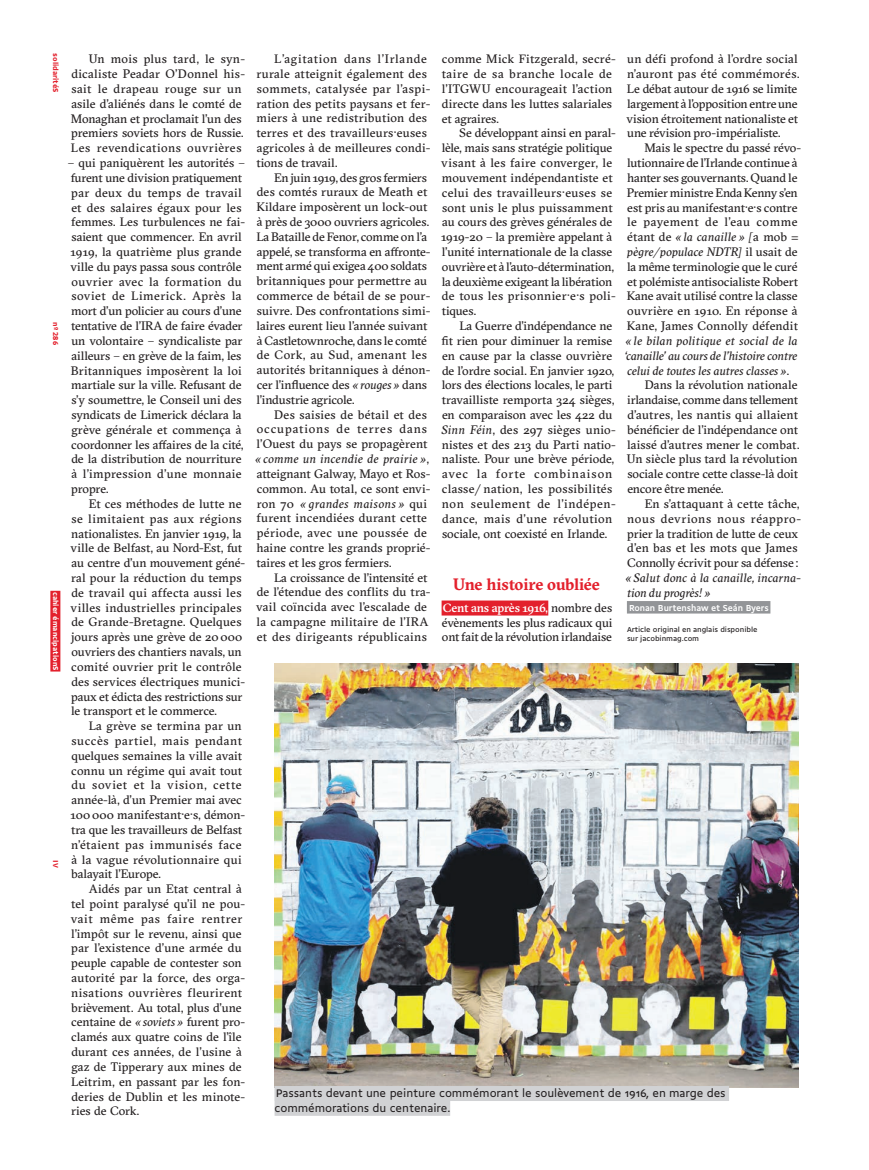
<style>
.page{position:relative;width:869px;height:1170px;background:#fff}
.page>*{position:absolute;margin:0;border:0;box-sizing:border-box;transform-origin:0 0}
.t1{font:700 16.25px "GT Sectra";letter-spacing:-.01em;color:#e3202c}
.t2{font:12.25px/14.8px "GT Sectra";letter-spacing:.005em;color:#231f20}
.t3{font:italic 12.25px/14.8px "GT Sectra";color:#231f20}
.t4{font:12.25px "GT Sectra";letter-spacing:.03em;color:#231f20}
.t5{font:12.25px "GT Sectra";letter-spacing:.045em;color:#231f20}
.t6{font:12.25px "GT Sectra";letter-spacing:.025em;color:#231f20}
.t7{font:12.25px "GT Sectra";letter-spacing:-.015em;color:#231f20}
.t8{font:11.88px/14.8px "Gemeli";letter-spacing:-.01em;color:#231f20}
.t9{font:700 9.38px "Gemeli";letter-spacing:-.01em;color:#fff}
.t10{font:7.5px/9.4px "Gemeli Micro";letter-spacing:-.01em;color:#231f20}
.t11{font:700 7.5px "Gemeli Micro";color:#fff}
.t12{font:700 7.5px "Gemeli Micro";color:#e3202c}
.s1{font-style:italic}
.s2{font-weight:500;color:#fff}
.s3{font-style:normal}
</style>
<div class="page">
<div style="left:50px;top:590px;width:10px;height:81px;background:#e3202c"></div>
<div style="left:441px;top:600px;width:107px;height:15px;background:#e3202c"></div>
<div style="left:626px;top:601px;width:144px;height:12px;background:#939598"></div>
<img style="left:274px;top:663px;width:523px;height:423px">
<div style="left:274px;top:1085px;width:454px;height:15px;background:#d1d2d4"></div>
<div style="left:274px;top:1100px;width:176px;height:15px;background:#d1d2d4"></div>
<p class="t12" style="left:61px;top:53px;width:41px;rotate:90deg">solidaritéS</p>
<p class="t12" style="left:61px;top:322px;width:24px;rotate:90deg">nº 286</p>
<p class="t11" style="left:61px;top:592px;width:80px;rotate:90deg">cahier émancipationS</p>
<p class="t12" style="left:61px;top:860px;width:9px;rotate:90deg">IV</p>
<p class="t2" style="left:71px;top:52px;width:176px;text-indent:18px">Un mois plus tard, le syn&shy;dicaliste Peadar O’Donnel his&shy;sait le drapeau rouge sur un asile d’aliénés dans le comté de<br>Monaghan et proclamait l’un des premiers soviets hors de Russie.<br>Les revendications ouvrières</p>
<p class="t2" style="left:68px;top:155px;width:179px">– qui paniquèrent les autorités – furent une division pratiquement par deux du temps de travail et des salaires égaux pour les femmes. Les turbulences ne fai&shy;saient que commencer. En avril<br>1919, la quatrième plus grande ville du pays passa sous contrôle ouvrier avec la formation du soviet de Limerick. Après la mort d’un policier au cours d’une tentative de l’IRA de faire évader un volontaire – syndicaliste par ailleurs – en grève de la faim, les<br>Britanniques imposèrent la loi martiale sur la ville. Refusant de s’y soumettre, le Conseil uni des syndicats de Limerick déclara la grève générale et commença à coordonner les affaires de la cité, de la distribution de nourriture à l’impression d’une monnaie propre.</p>
<p class="t2" style="left:71px;top:496px;width:176px;text-indent:18px">Et ces méthodes de lutte ne se limitaient pas aux régions nationalistes. En janvier 1919, la ville de Belfast, au Nord-Est, fut au centre d’un mouvement géné&shy;ral pour la réduction du temps de travail qui affecta aussi les villes industrielles principales de Grande-Bretagne. Quelques jours après une grève de 20 000 ouvriers des chantiers navals, un comité ouvrier prit le contrôle des services électriques munici&shy;paux et édicta des restrictions sur le transport et le commerce.</p>
<p class="t2" style="left:71px;top:718px;width:176px;text-indent:18px">La grève se termina par un succès partiel, mais pendant quelques semaines la ville avait connu un régime qui avait tout du soviet et la vision, cette année-là, d’un Premier mai avec<br>100000 manifestant·e·s, démon&shy;tra que les travailleurs de Belfast n’étaient pas immunisés face à la vague révolutionnaire qui balayait l’Europe.</p>
<p class="t2" style="left:71px;top:881px;width:176px;text-indent:18px">Aidés par un Etat central à tel point paralysé qu’il ne pou&shy;vait même pas faire rentrer l’impôt sur le revenu, ainsi que par l’existence d’une armée du peuple capable de contester son autorité par la force, des orga&shy;nisations ouvrières fleurirent brièvement. Au total, plus d’une centaine de <span class="s1">« soviets »</span> furent pro&shy;clamés aux quatre coins de l’île durant ces années, de l’usine à gaz de Tipperary aux mines de<br>Leitrim, en passant par les fon&shy;deries de Dublin et les minote&shy;ries de Cork.</p>
<p class="t2" style="left:256px;top:51px;width:175px;text-indent:18px">L’agitation dans l’Irlande rurale atteignit également des sommets, catalysée par l’aspi&shy;ration des petits paysans et fer&shy;miers à une redistribution des terres et des travailleurs·euses agricoles à de meilleures condi&shy;tions de travail.</p>
<p class="t2" style="left:256px;top:170px;width:176px;text-indent:18px">En juin 1919, des gros fermiers des comtés ruraux de Meath et<br>Kildare imposèrent un lock-out à près de 3000 ouvriers agricoles.<br>La Bataille de Fenor, comme on l’a appelé, se transforma en affronte&shy;ment armé qui exigea 400 soldats britanniques pour permettre au commerce de bétail de se pour&shy;suivre. Des confrontations simi&shy;laires eurent lieu l’année suivant à Castletownroche, dans le comté de Cork, au Sud, amenant les autorités britanniques à dénon&shy;cer l’influence des <span class="s1">« rouges »</span> dans l’industrie agricole.</p>
<p class="t2" style="left:255px;top:407px;width:177px;text-indent:19px">Des saisies de bétail et des occupations de terres dans l’Ouest du pays se propagèrent <span class="s1">« comme un incendie de prairie »</span>, atteignant Galway, Mayo et Ros&shy;common. Au total, ce sont envi&shy;ron 70 <span class="s1">« grandes maisons »</span> qui furent incendiées durant cette période, avec une poussée de haine contre les grands proprié&shy;taires et les gros fermiers.</p>
<p class="t2" style="left:256px;top:570px;width:176px;text-indent:18px">La croissance de l’intensité et de l’étendue des conflits du tra&shy;vail coïncida avec l’escalade de la campagne militaire de l’IRA et des dirigeants républicains</p>
<p class="t2" style="left:441px;top:52px;width:175px">comme Mick Fitzgerald, secré&shy;taire de sa branche locale de l’ITGWU encourageait l’action directe dans les luttes salariales et agraires.</p>
<p class="t2" style="left:441px;top:126px;width:176px;text-indent:18px">Se développant ainsi en paral&shy;lèle, mais sans stratégie politique visant à les faire converger, le mouvement indépendantiste et celui des travailleurs·euses se sont unis le plus puissamment au cours des grèves générales de<br>1919-20 – la première appelant à l’unité internationale de la classe ouvrière et à l’auto-détermination, la deuxième exigeant la libération de tous les prisonnier·e·s poli&shy;tiques.</p>
<p class="t2" style="left:441px;top:318px;width:176px;text-indent:18px">La Guerre d’indépendance ne fit rien pour diminuer la remise en cause par la classe ouvrière de l’ordre social. En janvier 1920, lors des élections locales, le parti travailliste remporta 324 sièges, en comparaison avec les 422 du<br><span class="s1">Sinn Féin</span>, des 297 sièges unio&shy;nistes et des 213 du Parti natio&shy;naliste. Pour une brève période, avec la forte combinaison classe/ nation, les possibilités non seulement de l’indépen&shy;dance, mais d’une révolution sociale, ont coexisté en Irlande.</p>
<h1 class="t1" style="left:453px;top:573px;width:148px">Une histoire oubliée</h1>
<p class="t2" style="left:442px;top:600px;width:172px;text-align:justify"><span class="s2">Cent ans après 1916,</span> nombre des évènements les plus radicaux qui ont fait de la révolution irlandaise</p>
<p class="t2" style="left:626px;top:52px;width:174px">un défi profond à l’ordre social n’auront pas été commémorés.<br>Le débat autour de 1916 se limite largement à l’opposition entre une vision étroitement nationaliste et une révision pro-impérialiste.</p>
<p class="t2" style="left:626px;top:141px;width:176px;text-indent:18px">Mais le spectre du passé révo&shy;lutionnaire de l’Irlande continue à hanter ses gouvernants. Quand le<br>Premier ministre Enda Kenny s’en est pris au manifestant·e·s contre le payement de l’eau comme étant de <span class="s1">« la canaille » [</span>a mob <span class="s1">= pègre/populace NDTR]</span> il usait de la même terminologie que le curé et polémiste antisocialiste Robert<br>Kane avait utilisé contre la classe ouvrière en 1910. En réponse à<br>Kane, James Connolly défendit</p>
<p class="t3" style="left:625px;top:333px;width:173px">« le bilan politique et social de la</p>
<p class="t3" style="left:624px;top:348px;width:174px">‘canaille’ au cours de l’histoire contre</p>
<p class="t3" style="left:627px;top:362px;width:163px">celui de toutes les autres classes »<span class="s3">.</span></p>
<p class="t2" style="left:644px;top:377px;width:154px">Dans la révolution nationale</p>
<p class="t2" style="left:627px;top:392px;width:172px">irlandaise, comme dans tellement</p>
<p class="t4" style="left:627px;top:407px;width:172px">d’autres, les nantis qui allaient</p>
<p class="t2" style="left:627px;top:422px;width:172px">bénéficier de l’indépendance ont</p>
<p class="t2" style="left:626px;top:437px;width:174px">laissé d’autres mener le combat.</p>
<p class="t2" style="left:626px;top:451px;width:172px">Un siècle plus tard la révolution</p>
<p class="t2" style="left:627px;top:466px;width:172px">sociale contre cette classe-là doit</p>
<p class="t7" style="left:627px;top:481px;width:98px">encore être menée.</p>
<p class="t2" style="left:644px;top:496px;width:156px">En s’attaquant à cette tâche,</p>
<p class="t5" style="left:627px;top:511px;width:175px">nous devrions nous réappro-</p>
<p class="t2" style="left:627px;top:526px;width:172px">prier la tradition de lutte de ceux</p>
<p class="t6" style="left:627px;top:540px;width:172px">d’en bas et les mots que James</p>
<p class="t2" style="left:626px;top:555px;width:172px">Connolly écrivit pour sa défense:</p>
<p class="t3" style="left:625px;top:570px;width:177px">« Salut donc à la canaille, incarna&shy;tion du progrès! »</p>
<p class="t9" style="left:628px;top:600px;width:141px">Ronan Burtenshaw et Seán Byers</p>
<p class="t10" style="left:626px;top:624px;width:132px">Article original en anglais disponible sur jacobinmag.com</p>
<p class="t8" style="left:274px;top:1084px;width:452px">Passants devant une peinture commémorant le soulèvement de 1916, en marge des commémorations du centenaire.</p>
</div>
